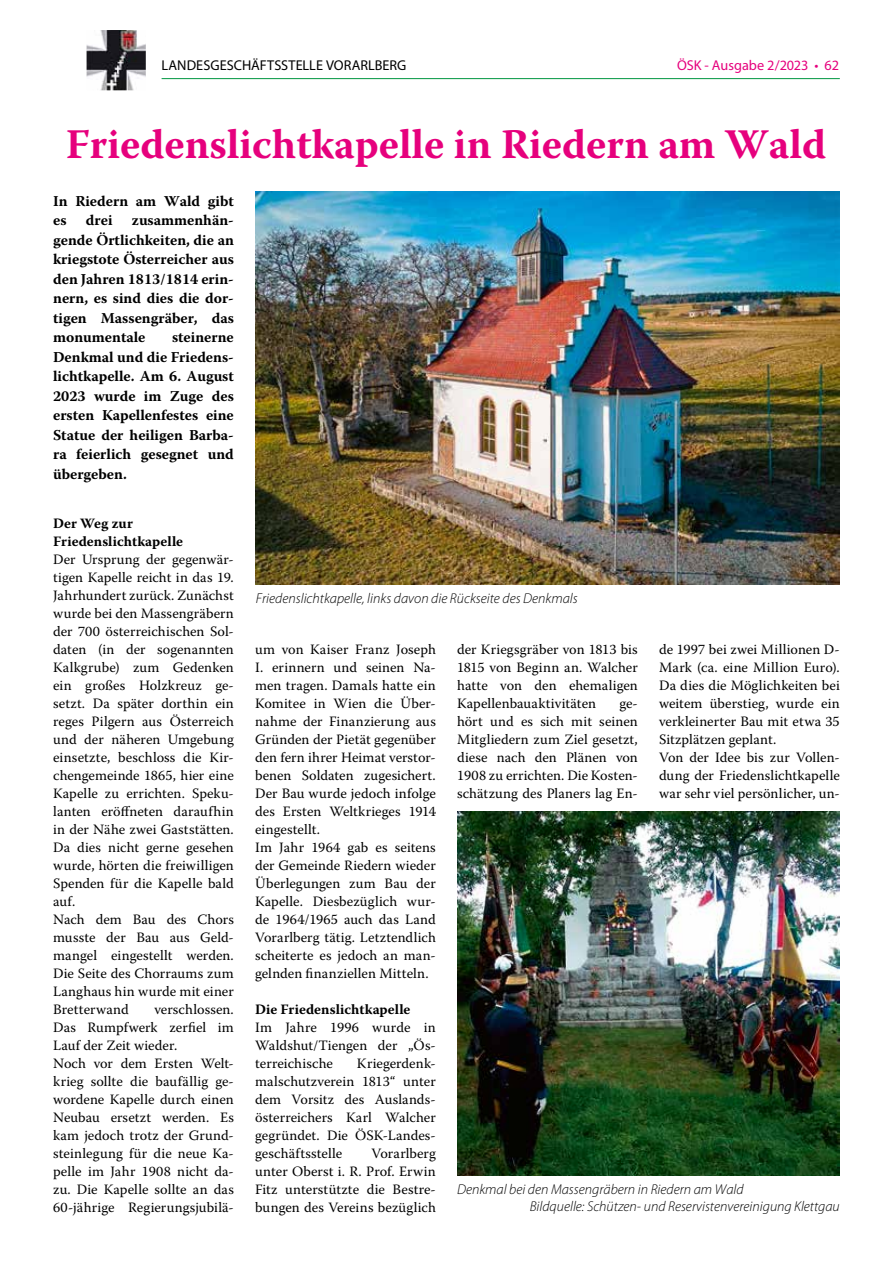
<style>
.page{position:relative;width:893px;height:1263px;background:#fff}
.page>*{position:absolute;margin:0;border:0;box-sizing:border-box;transform-origin:0 0}
.t1{font:700 42px "Warnock Pro";color:#e6007d}
.t2{font:700 15px/19.5px "Warnock Pro";color:#000;text-align:justify}
.t3{font:14.25px/18px "Warnock Pro";letter-spacing:.005em;color:#000;text-align:justify}
.t4{font:italic 300 14.25px/17.1px "Myriad Pro";color:#000}
.t5{font:700 14.25px/18px "Warnock Pro";letter-spacing:.005em;color:#000}
.t6{font:14.25px "Myriad Pro";color:#000}
.t7{font:14.25px "Myriad Pro";letter-spacing:-.005em;color:#e6007d}
</style>
<div class="page">
<hr style="left:162px;top:78px;width:678px;height:1px;background:#009641">
<img style="left:87px;top:31px;width:58px;height:59px">
<div style="left:82px;top:26px;width:68px;height:69px;border:4px solid #fff"></div>
<img style="left:457px;top:812px;width:383px;height:363px">
<img style="left:256px;top:191px;width:584px;height:393px">
<p class="t6" style="left:162px;top:57px;width:246px">LANDESGESCHÄFTSSTELLE VORARLBERG</p>
<p class="t7" style="left:677px;top:57px;width:163px">ÖSK - Ausgabe 2/2023 • 62</p>
<h1 class="t1" style="left:66px;top:119px;width:762px">Friedenslichtkapelle in Riedern am Wald</h1>
<p class="t2" style="left:53px;top:191px;width:182px">In Riedern am Wald gibt es</p>
<p class="t2" style="left:53px;top:210px;width:182px;text-indent:79px">zusammenhän&shy;gende Örtlichkeiten, die an kriegstote Österreicher aus den Jahren 1813/1814 erin&shy;nern, es sind dies die dor&shy;tigen Massengräber, das monumentale</p>
<p class="t2" style="left:86px;top:210px;width:28px">drei</p>
<p class="t2" style="left:53px;top:327px;width:182px;text-indent:119px">steinerne Denkmal und die Friedens&shy;lichtkapelle. Am 6. August 2023 wurde im Zuge des ersten Kapellenfestes eine Statue der heiligen Barba&shy;ra feierlich gesegnet und übergeben.</p>
<p class="t5" style="left:53px;top:514px;width:131px">Der Weg zur<br>Friedenslichtkapelle</p>
<p class="t3" style="left:53px;top:550px;width:182px;text-align:left">Der Ursprung der gegenwär&shy;tigen Kapelle reicht in das 19.<br>Jahrhundert zurück. Zunächst wurde bei den Massengräbern der 700 österreichischen Sol&shy;daten (in der sogenannten<br>Kalkgrube) zum Gedenken ein großes Holzkreuz ge&shy;setzt. Da später dorthin ein reges Pilgern aus Österreich und der näheren Umgebung einsetzte, beschloss die Kir&shy;chengemeinde 1865, hier eine<br>Kapelle zu errichten. Speku&shy;lanten eröffneten daraufhin in der Nähe zwei Gaststätten.<br>Da dies nicht gerne gesehen wurde, hörten die freiwilligen<br>Spenden für die Kapelle bald auf.<br>Nach dem Bau des Chors musste der Bau aus Geld&shy;mangel eingestellt werden.<br>Die Seite des Chorraums zum<br>Langhaus hin wurde mit einer<br>Bretterwand</p>
<p class="t4" style="left:256px;top:590px;width:323px">Friedenslichtkapelle, links davon die Rückseite des Denkmals</p>
<p class="t3" style="left:659px;top:640px;width:182px;text-align:left">de 1997 bei zwei Millionen D-<br>Mark (ca. eine Million Euro).<br>Da dies die Möglichkeiten bei weitem überstieg, wurde ein verkleinerter Bau mit etwa 35<br>Sitzplätzen geplant.<br>Von der Idee bis zur Vollen&shy;dung der Friedenslichtkapelle war sehr viel persönlicher, un-</p>
<p class="t3" style="left:457px;top:640px;width:182px">der Kriegsgräber von 1813 bis 1815 von Beginn an. Walcher hatte von den ehemaligen Kapellenbauaktivitäten</p>
<p class="t3" style="left:255px;top:640px;width:182px;text-align:left">um von Kaiser Franz Joseph<br>I. erinnern und seinen Na&shy;men tragen. Damals hatte ein<br>Komitee in Wien die Über&shy;nahme der Finanzierung aus<br>Gründen der Pietät gegenüber den fern ihrer Heimat verstor&shy;benen Soldaten zugesichert.<br>Der Bau wurde jedoch infolge des Ersten Weltkrieges 1914 eingestellt.<br>Im Jahr 1964 gab es seitens der Gemeinde Riedern wieder<br>Überlegungen zum Bau der<br>Kapelle. Diesbezüglich wur&shy;de 1964/1965 auch das Land<br>Vorarlberg tätig. Letztendlich scheiterte es jedoch an man&shy;gelnden finanziellen Mitteln.</p>
<p class="t5" style="left:255px;top:1000px;width:157px">Die Friedenslichtkapelle</p>
<p class="t3" style="left:255px;top:1018px;width:182px">Im Jahre 1996 wurde in Waldshut/Tiengen der „Ös&shy;terreichische</p>
<p class="t3" style="left:457px;top:694px;width:182px;text-indent:162px">ge&shy;hört und es sich mit seinen Mitgliedern zum Ziel gesetzt, diese nach den Plänen von 1908 zu errichten. Die Kosten&shy;schätzung des Planers lag En-</p>
<p class="t3" style="left:53px;top:1000px;width:182px;text-align:left;text-indent:101px">verschlossen.<br>Das Rumpfwerk zerfiel im<br>Lauf der Zeit wieder.<br>Noch vor dem Ersten Welt&shy;krieg sollte die baufällig ge&shy;wordene Kapelle durch einen<br>Neubau ersetzt werden. Es kam jedoch trotz der Grund&shy;steinlegung für die neue Ka&shy;pelle im Jahr 1908 nicht da&shy;zu. Die Kapelle sollte an das<br>60-jährige Regierungsjubilä-</p>
<p class="t3" style="left:255px;top:1054px;width:182px;text-indent:102px">Kriegerdenk&shy;malschutzverein 1813“ unter dem Vorsitz des Auslands&shy;österreichers Karl Walcher gegründet. Die ÖSK-Landes&shy;geschäftsstelle</p>
<p class="t3" style="left:255px;top:1144px;width:182px;text-indent:116px">Vorarlberg unter Oberst i. R. Prof. Erwin Fitz unterstützte die Bestre&shy;bungen des Vereins bezüglich</p>
<p class="t4" style="left:530px;top:1181px;width:312px;text-indent:-73px">Denkmal bei den Massengräbern in Riedern am Wald<br>Bildquelle: Schützen- und Reservistenvereinigung Klettgau</p>
</div>
